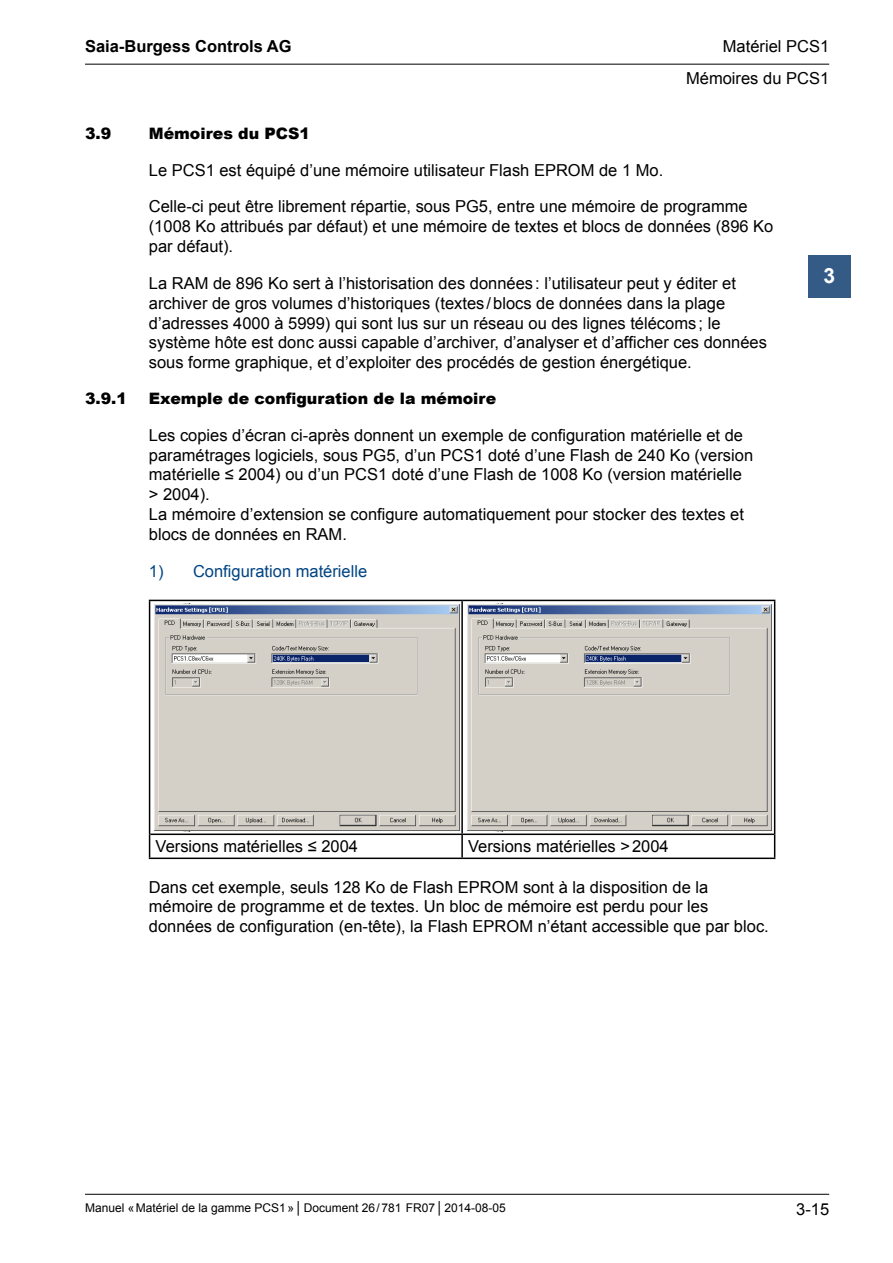
<style>
.page{position:relative;width:893px;height:1263px;background:#fff}
.page>*{position:absolute;margin:0;border:0;box-sizing:border-box;transform-origin:0 0}
.t1{font:700 21px "Arial";color:#fff}
.Fliesstext{font:16.5px/19.8px "Arial";color:#000}
.Fliesstext-2{font:16.5px "Arial";color:#004483}
.t2{font:700 16.5px "Arial";color:#000}
.Überschrift_3{font:900 15.75px "Arial";color:#000}
.Überschrift_2{font:900 15.75px "Arial";color:#000}
.t3{font:12px "Arial";color:#000}
</style>
<div class="page">
<hr style="left:85px;top:64px;width:744px;height:1px;background:#000">
<hr style="left:85px;top:1194px;width:744px;height:1px;background:#000">
<div style="left:808px;top:255px;width:42px;height:43px;background:#335b85"></div>
<hr style="left:149px;top:600px;width:313px;height:1px;background:#000">
<hr style="left:149px;top:601px;width:1px;height:233px;background:#000">
<hr style="left:462px;top:600px;width:313px;height:1px;background:#000">
<hr style="left:774px;top:601px;width:1px;height:233px;background:#000">
<svg style="left:149px;top:834px;width:1px;height:23px"></svg>
<svg style="left:774px;top:834px;width:1px;height:23px"></svg>
<hr style="left:149px;top:857px;width:313px;height:2px;background:#000">
<hr style="left:462px;top:857px;width:313px;height:2px;background:#000">
<hr style="left:461px;top:601px;width:2px;height:232px;background:#000">
<hr style="left:150px;top:833px;width:312px;height:2px;background:#000">
<hr style="left:462px;top:833px;width:312px;height:2px;background:#000">
<hr style="left:461px;top:835px;width:2px;height:22px;background:#000">
<img style="left:154px;top:603px;width:306px;height:228px">
<img style="left:467px;top:603px;width:305px;height:228px">
<p class="t2" style="left:85px;top:36px;width:208px">Saia-Burgess Controls AG</p>
<p class="Fliesstext" style="left:723px;top:37px;width:108px">Matériel PCS1</p>
<p class="Fliesstext" style="left:686px;top:69px;width:145px">Mémoires du PCS1</p>
<p class="Überschrift_2" style="left:85px;top:122px;width:28px">3.9</p>
<p class="Überschrift_2" style="left:149px;top:122px;width:163px">Mémoires du PCS1</p>
<p class="Fliesstext" style="left:149px;top:160px;width:516px">Le PCS1 est équipé d’une mémoire utilisateur Flash EPROM de 1 Mo.</p>
<p class="Fliesstext" style="left:149px;top:197px;width:626px">Celle-ci peut être librement répartie, sous PG5, entre une mémoire de programme (1008 Ko attribués par défaut) et une mémoire de textes et blocs de données (896 Ko par défaut).</p>
<p class="Fliesstext" style="left:149px;top:273px;width:620px">La RAM de 896 Ko sert à l’historisation des données : l’utilisateur peut y éditer et archiver de gros volumes d’historiques (textes /blocs de données dans la plage d’adresses 4000 à 5999) qui sont lus sur un réseau ou des lignes télécoms ; le système hôte est donc aussi capable d’archiver, d’analyser et d’afficher ces données sous forme graphique, et d’exploiter des procédés de gestion énergétique.</p>
<p class="Überschrift_3" style="left:85px;top:387px;width:44px">3.9.1</p>
<p class="Überschrift_3" style="left:149px;top:387px;width:349px">Exemple de configuration de la mémoire</p>
<p class="Fliesstext" style="left:149px;top:425px;width:606px">Les copies d’écran ci-après donnent un exemple de configuration matérielle et de paramétrages logiciels, sous PG5, d’un PCS1 doté d’une Flash de 240 Ko (version matérielle ≤ 2004) ou d’un PCS1 doté d’une Flash de 1008 Ko (version matérielle &gt; 2004).<br>La mémoire d’extension se configure automatiquement pour stocker des textes et blocs de données en RAM.</p>
<p class="Fliesstext-2" style="left:149px;top:560px;width:220px">1) Configuration matérielle</p>
<p class="t1" style="left:823px;top:262px;width:13px">3</p>
<p class="Fliesstext" style="left:156px;top:837px;width:204px">Versions matérielles ≤ 2004</p>
<p class="Fliesstext" style="left:468px;top:837px;width:202px">Versions matérielles &gt;2004</p>
<p class="Fliesstext" style="left:149px;top:877px;width:621px">Dans cet exemple, seuls 128 Ko de Flash EPROM sont à la disposition de la mémoire de programme et de textes. Un bloc de mémoire est perdu pour les données de configuration (en-tête), la Flash EPROM n’étant accessible que par bloc.</p>
<p class="t3" style="left:85px;top:1200px;width:422px">Manuel «Matériel de la gamme PCS1»│Document 26/ 781 FR07 │ 2014-08-05</p>
<p class="Fliesstext" style="left:796px;top:1200px;width:35px">3-15</p>
</div>
